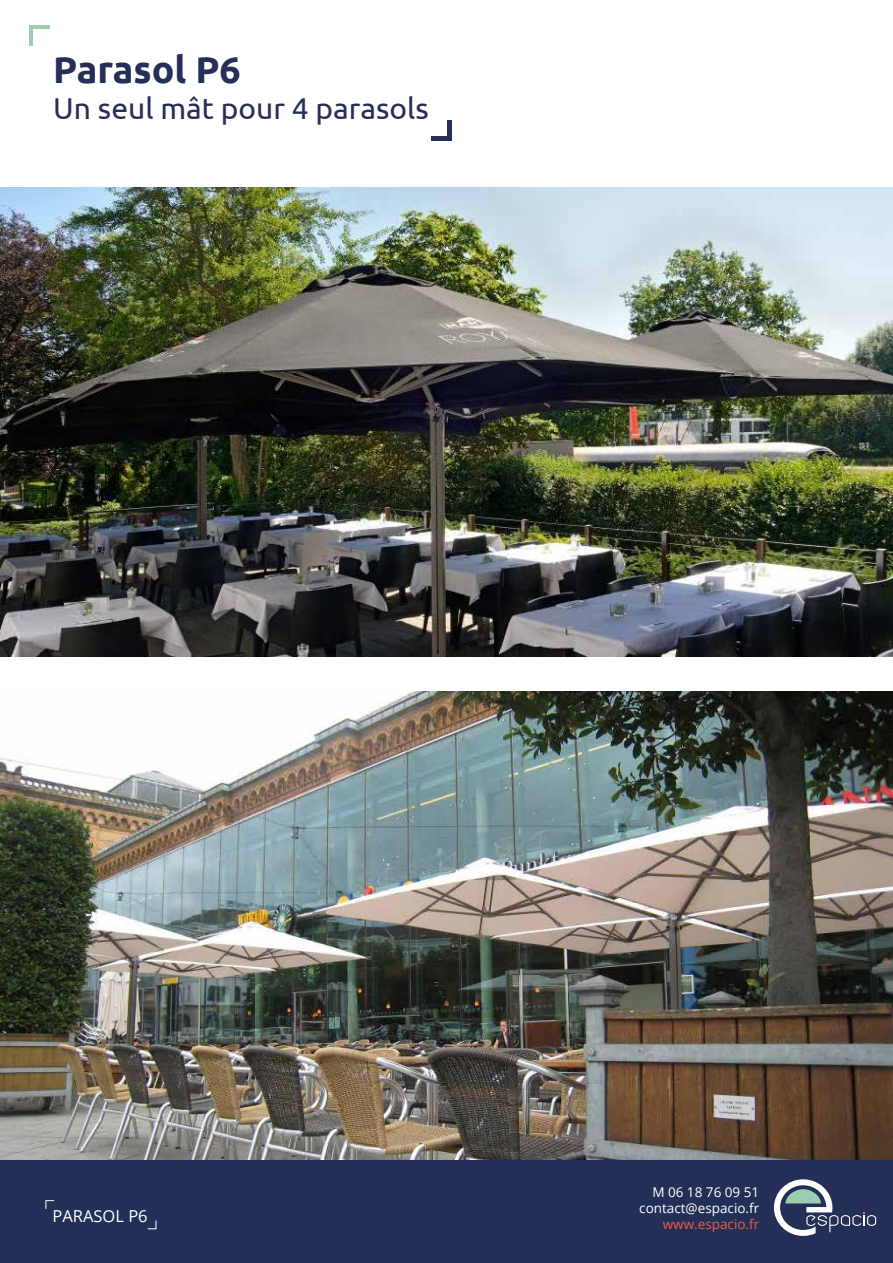
<style>
.page{position:relative;width:893px;height:1263px;background:#fff}
.page>*{position:absolute;margin:0;border:0;box-sizing:border-box;transform-origin:0 0}
.t1{font:700 37.5px "Ubuntu";color:#252f57}
.t2{font:30px "Ubuntu";color:#252f57}
.t3{font:16.5px "Open Sans";color:#fff}
.t4{font:13.5px/16.2px "Open Sans";color:#fff;text-align:right}
.t5{font:13.5px "Open Sans";color:#eb5d40}
</style>
<div class="page">
<img style="left:0;top:691px;width:893px;height:469px">
<svg style="left:30px;top:25px;width:20px;height:20px"></svg>
<div style="left:34px;top:30px;width:18px;height:18px;background:#fff"></div>
<div style="left:431px;top:120px;width:20px;height:20px;background:#252f57"></div>
<div style="left:429px;top:118px;width:18px;height:18px;background:#fff"></div>
<div style="left:0;top:1160px;width:893px;height:103px;background:#242f57"></div>
<svg style="left:774px;top:1179px;width:102px;height:57px"></svg>
<svg style="left:46px;top:1200px;width:8px;height:9px"></svg>
<svg style="left:148px;top:1220px;width:9px;height:9px"></svg>
<img style="left:0;top:187px;width:893px;height:469px">
<h1 class="t1" style="left:53px;top:47px;width:189px">Parasol P6</h1>
<h2 class="t2" style="left:53px;top:90px;width:377px">Un seul mât pour 4 parasols</h2>
<p class="t3" style="left:53px;top:1204px;width:97px">PARASOL P6</p>
<p class="t4" style="left:639px;top:1183px;width:121px">M 06 18 76 09 51 contact@espacio.fr</p>
<p class="t5" style="left:663px;top:1215px;width:98px">www.espacio.fr</p>
</div>
